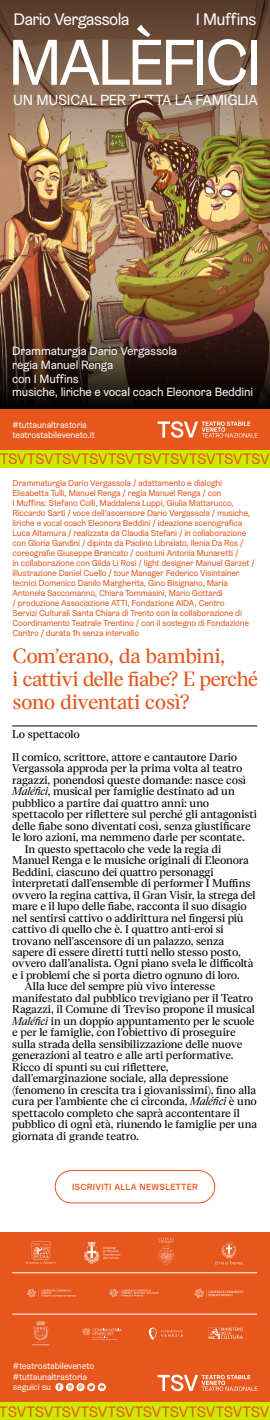
<style>
.page{position:relative;width:270px;height:1420px;background:#fff}
.page>*{position:absolute;margin:0;border:0;box-sizing:border-box;transform-origin:0 0}
.t1{font:64.95px "Graebenbach";letter-spacing:-.045em;color:#fff}
.t2{font:20px/23px "Eliza";letter-spacing:-.025em;color:#e7561b}
.t3{font:16.82px "Graebenbach";letter-spacing:-.04em;color:#fff}
.t4{font:15.25px "Graebenbach";letter-spacing:-.01em;color:#e7561b}
.t5{font:14.75px "Graebenbach";letter-spacing:-.015em;color:#fff}
.t6{font:12px/13.8px "Graebenbach";letter-spacing:-.015em;color:#fff}
.t7{font:11px/23px "Eliza";letter-spacing:-.01em;color:#000}
.t8{font:9px/10.5px "Graebenbach";letter-spacing:-.01em;color:#fff}
.t9{font:500 9px "Graebenbach";letter-spacing:.035em;color:#e7561b}
.t10{font:8.75px/10px "Graebenbach";letter-spacing:-.02em;color:#e7561b}
.s1{font-style:italic}
</style>
<div class="page">
<img style="left:0;top:168px;width:270px;height:126px">
<img style="left:0;top:294px;width:270px;height:115px">
<div style="left:0;top:409px;width:270px;height:42px;background:#e7561b"></div>
<svg style="left:0;top:0;width:270px;height:168px;background:#71553d"></svg>
<hr style="left:12px;top:726px;width:245px;height:1px;background:#000">
<div style="left:55px;top:1170px;width:160px;height:33px;border:1px solid #e7561b;border-radius:16px"></div>
<svg style="left:158px;top:421px;width:99px;height:17px"></svg>
<div style="left:0;top:1232px;width:270px;height:183px;background:#e7561b"></div>
<div style="left:0;top:1403px;width:270px;height:17px;background:#cee900"></div>
<hr style="left:12px;top:1273px;width:245px;height:1px;background:#fff">
<hr style="left:12px;top:1314px;width:245px;height:1px;background:#fff">
<svg style="left:27px;top:1289px;width:49px;height:8px"></svg>
<svg style="left:158px;top:1238px;width:16px;height:27px"></svg>
<svg style="left:26px;top:1242px;width:30px;height:22px"></svg>
<svg style="left:55px;top:1383px;width:51px;height:8px"></svg>
<svg style="left:158px;top:1375px;width:99px;height:16px"></svg>
<svg style="left:84px;top:1242px;width:36px;height:22px"></svg>
<svg style="left:215px;top:1241px;width:28px;height:23px"></svg>
<svg style="left:109px;top:1289px;width:49px;height:8px"></svg>
<svg style="left:195px;top:1289px;width:49px;height:8px"></svg>
<svg style="left:32px;top:1321px;width:17px;height:24px"></svg>
<svg style="left:83px;top:1328px;width:39px;height:12px"></svg>
<svg style="left:149px;top:1328px;width:34px;height:12px"></svg>
<svg style="left:209px;top:1328px;width:34px;height:11px"></svg>
<div style="left:0;top:451px;width:270px;height:17px;background:#cee900"></div>
<img style="left:5px;top:59px;width:208px;height:186px">
<h3 class="t3" style="left:13px;top:9px;width:118px">Dario Vergassola</h3>
<h3 class="t3" style="left:196px;top:9px;width:62px">I Muffins</h3>
<h1 class="t1" style="left:8px;top:22px;width:255px">MALÈFICI</h1>
<h3 class="t5" style="left:13px;top:91px;width:246px">UN MUSICAL PER TUTTA LA FAMIGLIA</h3>
<p class="t6" style="left:12px;top:344px;width:243px">Drammaturgia Dario Vergassola<br>regia Manuel Renga<br>con I Muffins<br>musiche, liriche e vocal coach Eleonora Beddini</p>
<p class="t8" style="left:12px;top:420px;width:84px;line-height:10px">#tuttaunaltrastoria teatrostabileveneto.it</p>
<h3 class="t4" style="left:0;top:450px;width:271px">TSVTSVTSVTSVTSVTSVTSVTSVTSVTSV</h3>
<p class="t10" style="left:12px;top:478px;width:244px">Drammaturgia Dario Vergassola / adattamento e dialoghi Elisabetta Tulli, Manuel Renga / regia Manuel Renga / con<br>I Muffins: Stefano Colli, Maddalena Luppi, Giulia Mattarucco, Riccardo Sarti / voce dell’ascensore Dario Vergassola / musiche, liriche e vocal coach Eleonora Beddini / ideazione scenografica Luca Altamura / realizzata da Claudia Stefani / in collaborazione con Gloria Gandini / dipinta da Paolino Libralato, Ilenia Da Ros / coreografie Giuseppe Brancato / costumi Antonia Munaretti /<br>in collaborazione con Gilda Li Rosi / light designer Manuel Garzet / illustrazione Daniel Cuello / tour Manager Federico Visintainer tecnici Domenico Danilo Margherita, Gino Bisignano, Maria Antonela Saccomanno, Chiara Tommasini, Mario Gottardi<br>/ produzione Associazione ATTI, Fondazione AIDA, Centro<br>Servizi Culturali Santa Chiara di Trento con la collaborazione di Coordinamento Teatrale Trentino / con il sostegno di Fondazione Caritro / durata 1h senza intervallo</p>
<h2 class="t2" style="left:12px;top:644px;width:247px">Com’erano, da bambini,<br>i cattivi delle fiabe? E perché sono diventati così?</h2>
<p class="t7" style="left:12px;top:722px;width:227px">Lo spettacolo<br>Il comico, scrittore, attore e cantautore Dario</p>
<p class="t7" style="left:12px;top:757px;width:232px">Vergassola approda per la prima volta al teatro</p>
<p class="t7" style="left:12px;top:768px;width:235px">ragazzi, ponendosi queste domande: nasce così</p>
<p class="t7" style="left:12px;top:780px;width:224px"><span class="s1">Maléfici</span>, musical per famiglie destinato ad un</p>
<p class="t7" style="left:12px;top:791px;width:199px">pubblico a partire dai quattro anni: uno</p>
<p class="t7" style="left:12px;top:803px;width:246px">spettacolo per riflettere sul perché gli antagonisti</p>
<p class="t7" style="left:12px;top:814px;width:240px">delle fiabe sono diventati così, senza giustificare</p>
<p class="t7" style="left:12px;top:826px;width:234px">le loro azioni, ma nemmeno darle per scontate.</p>
<p class="t7" style="left:25px;top:837px;width:198px">In questo spettacolo che vede la regia di</p>
<p class="t7" style="left:12px;top:849px;width:238px">Manuel Renga e le musiche originali di Eleonora</p>
<p class="t7" style="left:12px;top:860px;width:203px">Beddini, ciascuno dei quattro personaggi</p>
<p class="t7" style="left:12px;top:872px;width:240px">interpretati dall’ensemble di performer I Muffins</p>
<p class="t7" style="left:12px;top:883px;width:245px">ovvero la regina cattiva, il Gran Visir, la strega del</p>
<p class="t7" style="left:12px;top:895px;width:236px">mare e il lupo delle fiabe, racconta il suo disagio</p>
<p class="t7" style="left:12px;top:906px;width:233px">nel sentirsi cattivo o addirittura nel fingersi più</p>
<p class="t7" style="left:12px;top:918px;width:213px">cattivo di quello che è. I quattro anti-eroi si</p>
<p class="t7" style="left:12px;top:929px;width:213px">trovano nell’ascensore di un palazzo, senza</p>
<p class="t7" style="left:12px;top:941px;width:230px">sapere di essere diretti tutti nello stesso posto,</p>
<p class="t7" style="left:12px;top:952px;width:243px">ovvero dall’analista. Ogni piano svela le difficoltà</p>
<p class="t7" style="left:12px;top:964px;width:229px">e i problemi che si porta dietro ognuno di loro.</p>
<p class="t7" style="left:25px;top:975px;width:192px">Alla luce del sempre più vivo interesse</p>
<p class="t7" style="left:12px;top:987px;width:243px">manifestato dal pubblico trevigiano per il Teatro</p>
<p class="t7" style="left:12px;top:998px;width:244px">Ragazzi, il Comune di Treviso propone il musical</p>
<p class="t7" style="left:12px;top:1010px;width:244px"><span class="s1">Maléfici</span> in un doppio appuntamento per le scuole</p>
<p class="t7" style="left:12px;top:1021px;width:225px">e per le famiglie, con l’obiettivo di proseguire</p>
<p class="t7" style="left:12px;top:1033px;width:232px">sulla strada della sensibilizzazione delle nuove</p>
<p class="t7" style="left:12px;top:1044px;width:223px">generazioni al teatro e alle arti performative.</p>
<p class="t7" style="left:12px;top:1056px;width:158px">Ricco di spunti su cui riflettere,</p>
<p class="t7" style="left:12px;top:1067px;width:218px">dall’emarginazione sociale, alla depressione</p>
<p class="t7" style="left:12px;top:1079px;width:246px">(fenomeno in crescita tra i giovanissimi), fino alla</p>
<p class="t7" style="left:12px;top:1090px;width:246px">cura per l’ambiente che ci circonda, <span class="s1">Maléfici</span> è uno</p>
<p class="t7" style="left:12px;top:1102px;width:229px">spettacolo completo che saprà accontentare il</p>
<p class="t7" style="left:12px;top:1113px;width:246px">pubblico di ogni età, riunendo le famiglie per una</p>
<p class="t7" style="left:12px;top:1125px;width:128px">giornata di grande teatro.</p>
<p class="t9" style="left:72px;top:1181px;width:127px">ISCRIVITI ALLA NEWSLETTER</p>
<p class="t8" style="left:13px;top:1361px;width:83px">#teatrostabileveneto #tuttaunaltrastoria seguici su</p>
<h3 class="t4" style="left:0;top:1402px;width:271px">TSVTSVTSVTSVTSVTSVTSVTSVTSVTSV</h3>
</div>
